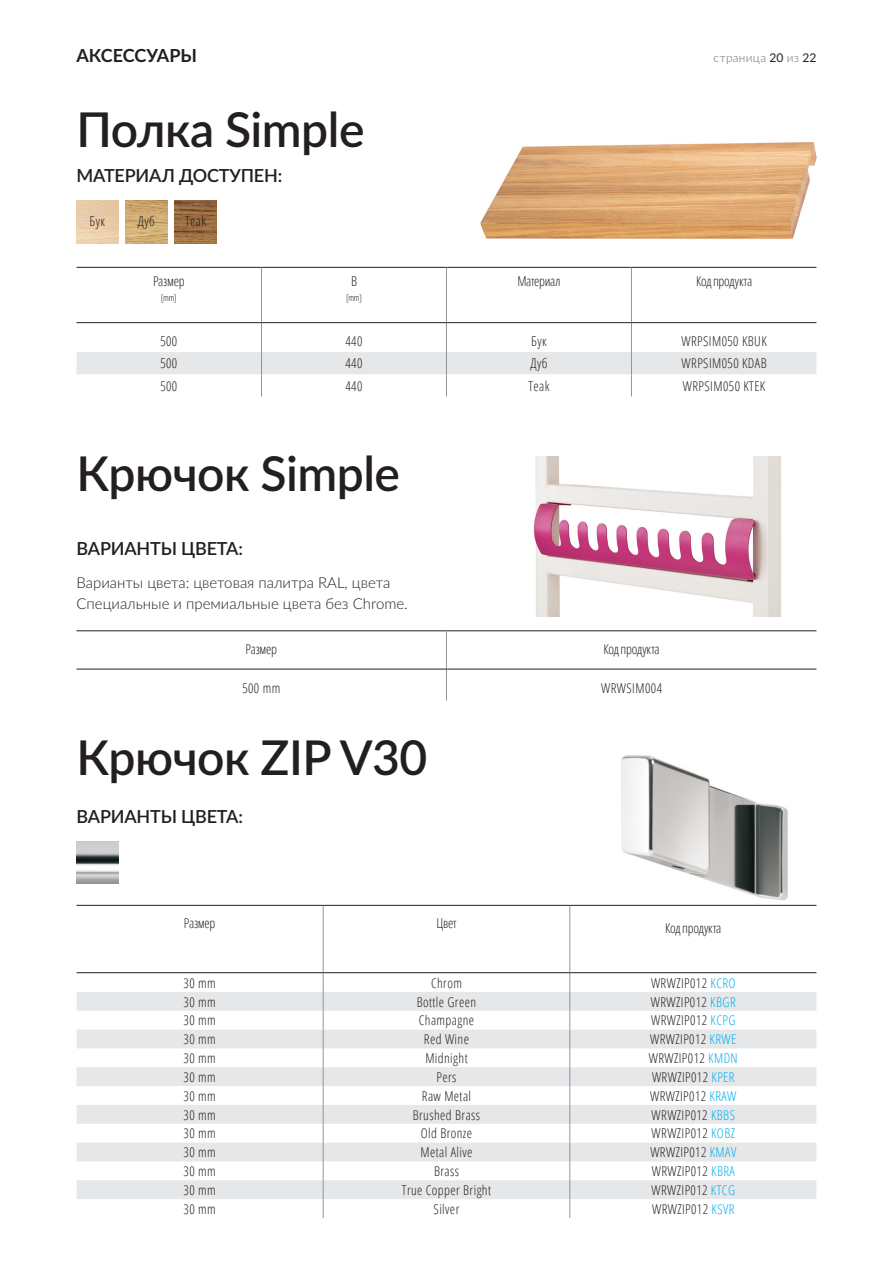
<style>
.page{position:relative;width:893px;height:1263px;background:#fff}
.page>*{position:absolute;margin:0;border:0;box-sizing:border-box;transform-origin:0 0}
.Tytuł_-_Grzejnik{font:600 48px "Lato";letter-spacing:-.01em;color:#231f20}
.Nagłówek{font:600 18px "Lato";letter-spacing:-.01em;color:#231f20}
.t1{font:700 18px "Lato";color:#231f20}
.t2{font:300 15px/21px "Lato";color:#231f20}
.Tabela_-_dane{font:300 condensed 13.5px "Open Sans";letter-spacing:.03em;color:#231f20}
.Tabela_-_nagłówek{font:300 condensed 13.5px "Open Sans";letter-spacing:-.02em;color:#231f20}
.t3{font:300 12px "Lato";letter-spacing:.02em;color:#6c6d70}
.Tabela_-_nagłówek-2{font:300 condensed 9px "Open Sans";color:#231f20}
.s1{font-weight:400;color:#231f20}
.s2{color:#00aeef}
</style>
<div class="page">
<img style="left:480px;top:142px;width:337px;height:97px">
<img style="left:126px;top:201px;width:41px;height:42px">
<img style="left:175px;top:201px;width:41px;height:42px">
<hr style="left:77px;top:267px;width:184px;height:1px;background:#231f20">
<hr style="left:261px;top:267px;width:185px;height:1px;background:#231f20">
<hr style="left:446px;top:267px;width:185px;height:1px;background:#231f20">
<hr style="left:631px;top:267px;width:185px;height:1px;background:#231f20">
<hr style="left:261px;top:268px;width:1px;height:54px;background:#939598">
<hr style="left:446px;top:268px;width:1px;height:54px;background:#939598">
<hr style="left:631px;top:268px;width:1px;height:54px;background:#939598">
<svg style="left:77px;top:323px;width:739px;height:73px"></svg>
<hr style="left:77px;top:322px;width:184px;height:1px;background:#231f20">
<hr style="left:261px;top:322px;width:185px;height:1px;background:#231f20">
<hr style="left:446px;top:322px;width:185px;height:1px;background:#231f20">
<hr style="left:631px;top:322px;width:185px;height:1px;background:#231f20">
<hr style="left:77px;top:630px;width:369px;height:1px;background:#231f20">
<hr style="left:446px;top:630px;width:370px;height:1px;background:#231f20">
<hr style="left:446px;top:631px;width:1px;height:38px;background:#939598">
<hr style="left:446px;top:669px;width:1px;height:32px;background:#939598">
<hr style="left:77px;top:669px;width:369px;height:1px;background:#231f20">
<hr style="left:446px;top:669px;width:370px;height:1px;background:#231f20">
<img style="left:533px;top:456px;width:248px;height:161px">
<img style="left:595px;top:755px;width:216px;height:150px">
<img style="left:77px;top:841px;width:41px;height:43px">
<svg style="left:77px;top:992px;width:739px;height:207px;fill:#e6e7e9"></svg>
<hr style="left:77px;top:905px;width:246px;height:1px;background:#231f20">
<hr style="left:323px;top:905px;width:247px;height:1px;background:#231f20">
<hr style="left:570px;top:905px;width:246px;height:1px;background:#231f20">
<hr style="left:323px;top:906px;width:1px;height:66px;background:#939598">
<hr style="left:569px;top:906px;width:1px;height:66px;background:#939598">
<svg style="left:323px;top:973px;width:1px;height:245px"></svg>
<svg style="left:569px;top:973px;width:1px;height:245px"></svg>
<hr style="left:77px;top:972px;width:246px;height:1px;background:#231f20">
<hr style="left:323px;top:972px;width:247px;height:1px;background:#231f20">
<hr style="left:570px;top:972px;width:246px;height:1px;background:#231f20">
<h2 class="t1" style="left:77px;top:42px;width:122px">АКСЕССУАРЫ</h2>
<p class="t3" style="left:713px;top:49px;width:104px">страница <span class="s1">20</span> из <span class="s1">22</span></p>
<p class="Tytuł_-_Grzejnik" style="left:77px;top:94px;width:289px">Полка Simple</p>
<p class="Nagłówek" style="left:77px;top:162px;width:207px">МАТЕРИАЛ ДОСТУПЕН:</p>
<p class="Tabela_-_dane" style="left:90px;top:212px;width:17px">Бук</p>
<p class="Tabela_-_dane" style="left:138px;top:212px;width:18px">Дуб</p>
<p class="Tabela_-_dane" style="left:185px;top:212px;width:23px">Teak</p>
<p class="Tabela_-_nagłówek" style="left:153px;top:272px;width:33px">Размер</p>
<p class="Tabela_-_nagłówek-2" style="left:161px;top:292px;width:17px">[mm]</p>
<p class="Tabela_-_nagłówek" style="left:351px;top:272px;width:7px">B</p>
<p class="Tabela_-_nagłówek-2" style="left:346px;top:292px;width:17px">[mm]</p>
<p class="Tabela_-_nagłówek" style="left:517px;top:272px;width:45px">Материал</p>
<p class="Tabela_-_nagłówek" style="left:696px;top:272px;width:58px">Код продукта</p>
<p class="Tabela_-_dane" style="left:160px;top:332px;width:19px">500</p>
<p class="Tabela_-_dane" style="left:345px;top:332px;width:19px">440</p>
<p class="Tabela_-_dane" style="left:531px;top:332px;width:17px">Бук</p>
<p class="Tabela_-_dane" style="left:681px;top:332px;width:87px">WRPSIM050 KBUK</p>
<p class="Tabela_-_dane" style="left:160px;top:354px;width:19px">500</p>
<p class="Tabela_-_dane" style="left:345px;top:354px;width:19px">440</p>
<p class="Tabela_-_dane" style="left:530px;top:354px;width:18px">Дуб</p>
<p class="Tabela_-_dane" style="left:682px;top:354px;width:87px">WRPSIM050 KDAB</p>
<p class="Tabela_-_dane" style="left:160px;top:376px;width:19px">500</p>
<p class="Tabela_-_dane" style="left:345px;top:376px;width:19px">440</p>
<p class="Tabela_-_dane" style="left:528px;top:376px;width:23px">Teak</p>
<p class="Tabela_-_dane" style="left:683px;top:376px;width:84px">WRPSIM050 KTEK</p>
<p class="Tytuł_-_Grzejnik" style="left:77px;top:439px;width:325px">Крючок Simple</p>
<p class="Nagłówek" style="left:77px;top:535px;width:168px">ВАРИАНТЫ ЦВЕТА:</p>
<p class="t2" style="left:77px;top:572px;width:333px">Варианты цвета: цветовая палитра RAL, цвета<br>Специальные и премиальные цвета без Chrome.</p>
<p class="Tabela_-_nagłówek" style="left:246px;top:640px;width:33px">Размер</p>
<p class="Tabela_-_nagłówek" style="left:604px;top:640px;width:58px">Код продукта</p>
<p class="Tabela_-_dane" style="left:242px;top:678px;width:39px">500 mm</p>
<p class="Tabela_-_dane" style="left:601px;top:678px;width:62px">WRWSIM004</p>
<p class="Tytuł_-_Grzejnik" style="left:77px;top:723px;width:352px">Крючок ZIP V30</p>
<p class="Nagłówek" style="left:77px;top:803px;width:168px">ВАРИАНТЫ ЦВЕТА:</p>
<p class="Tabela_-_nagłówek" style="left:184px;top:914px;width:33px">Размер</p>
<p class="Tabela_-_nagłówek" style="left:437px;top:914px;width:21px">Цвет</p>
<p class="Tabela_-_nagłówek" style="left:665px;top:919px;width:58px">Код продукта</p>
<p class="Tabela_-_dane" style="left:184px;top:974px;width:34px">30 mm</p>
<p class="Tabela_-_dane" style="left:431px;top:974px;width:32px">Chrom</p>
<p class="Tabela_-_dane" style="left:651px;top:974px;width:86px">WRWZIP012 <span class="s2">KCRO</span></p>
<p class="Tabela_-_dane" style="left:184px;top:992px;width:34px">30 mm</p>
<p class="Tabela_-_dane" style="left:417px;top:992px;width:61px">Bottle Green</p>
<p class="Tabela_-_dane" style="left:651px;top:992px;width:86px">WRWZIP012 <span class="s2">KBGR</span></p>
<p class="Tabela_-_dane" style="left:184px;top:1011px;width:34px">30 mm</p>
<p class="Tabela_-_dane" style="left:419px;top:1011px;width:57px">Champagne</p>
<p class="Tabela_-_dane" style="left:651px;top:1011px;width:86px">WRWZIP012 <span class="s2">KCPG</span></p>
<p class="Tabela_-_dane" style="left:184px;top:1030px;width:34px">30 mm</p>
<p class="Tabela_-_dane" style="left:424px;top:1030px;width:47px">Red Wine</p>
<p class="Tabela_-_dane" style="left:650px;top:1030px;width:88px">WRWZIP012 <span class="s2">KRWE</span></p>
<p class="Tabela_-_dane" style="left:184px;top:1049px;width:34px">30 mm</p>
<p class="Tabela_-_dane" style="left:425px;top:1049px;width:44px">Midnight</p>
<p class="Tabela_-_dane" style="left:649px;top:1049px;width:91px">WRWZIP012 <span class="s2">KMDN</span></p>
<p class="Tabela_-_dane" style="left:184px;top:1068px;width:34px">30 mm</p>
<p class="Tabela_-_dane" style="left:436px;top:1068px;width:21px">Pers</p>
<p class="Tabela_-_dane" style="left:652px;top:1068px;width:84px">WRWZIP012 <span class="s2">KPER</span></p>
<p class="Tabela_-_dane" style="left:184px;top:1087px;width:34px">30 mm</p>
<p class="Tabela_-_dane" style="left:422px;top:1087px;width:51px">Raw Metal</p>
<p class="Tabela_-_dane" style="left:650px;top:1087px;width:88px">WRWZIP012 <span class="s2">KRAW</span></p>
<p class="Tabela_-_dane" style="left:184px;top:1105px;width:34px">30 mm</p>
<p class="Tabela_-_dane" style="left:413px;top:1105px;width:69px">Brushed Brass</p>
<p class="Tabela_-_dane" style="left:652px;top:1105px;width:85px">WRWZIP012 <span class="s2">KBBS</span></p>
<p class="Tabela_-_dane" style="left:184px;top:1124px;width:34px">30 mm</p>
<p class="Tabela_-_dane" style="left:421px;top:1124px;width:53px">Old Bronze</p>
<p class="Tabela_-_dane" style="left:652px;top:1124px;width:85px">WRWZIP012 <span class="s2">KOBZ</span></p>
<p class="Tabela_-_dane" style="left:184px;top:1143px;width:34px">30 mm</p>
<p class="Tabela_-_dane" style="left:421px;top:1143px;width:53px">Metal Alive</p>
<p class="Tabela_-_dane" style="left:650px;top:1143px;width:87px">WRWZIP012 <span class="s2">KMAV</span></p>
<p class="Tabela_-_dane" style="left:184px;top:1162px;width:34px">30 mm</p>
<p class="Tabela_-_dane" style="left:434px;top:1162px;width:26px">Brass</p>
<p class="Tabela_-_dane" style="left:652px;top:1162px;width:85px">WRWZIP012 <span class="s2">KBRA</span></p>
<p class="Tabela_-_dane" style="left:184px;top:1181px;width:34px">30 mm</p>
<p class="Tabela_-_dane" style="left:402px;top:1181px;width:91px">True Copper Bright</p>
<p class="Tabela_-_dane" style="left:651px;top:1181px;width:85px">WRWZIP012 <span class="s2">KTCG</span></p>
<p class="Tabela_-_dane" style="left:184px;top:1200px;width:34px">30 mm</p>
<p class="Tabela_-_dane" style="left:434px;top:1200px;width:27px">Silver</p>
<p class="Tabela_-_dane" style="left:652px;top:1200px;width:84px">WRWZIP012 <span class="s2">KSVR</span></p>
</div>
